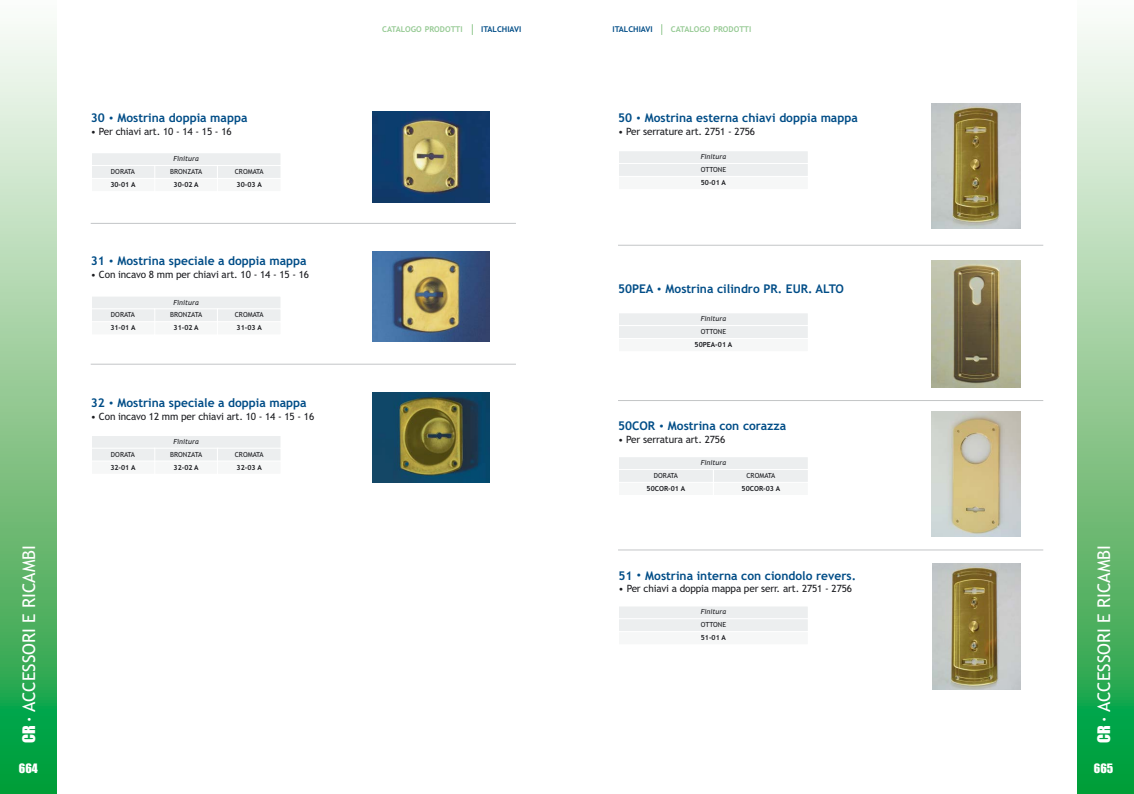
<style>
.page{position:relative;width:1134px;height:794px;background:#fff}
.page>*{position:absolute;margin:0;border:0;box-sizing:border-box;transform-origin:0 0}
.t1{font:17.5px "Trebuchet MS";color:#fff}
.t2{font:700 12px "Trebuchet MS";color:#004d87}
.t3{font:12px "Impact";color:#fff}
.t4{font:10px "Trebuchet MS";letter-spacing:-.015em;color:#1b1c20}
.t5{font:700 8px "Trebuchet MS";color:#96ca94}
.t6{font:700 8px "Trebuchet MS";color:#004d87}
.t7{font:7px "Trebuchet MS";color:#1b1c20}
.t8{font:700 7px "Trebuchet MS";color:#1b1c20}
.t9{font:italic 7px "Trebuchet MS";color:#1b1c20}
.s1{font-family:"Impact";font-size:16px}
.s2{font-weight:400;font-size:10.5px}
</style>
<div class="page">
<div style="left:619px;top:313px;width:189px;height:12px;background:#eceeef"></div>
<div style="left:619px;top:326px;width:189px;height:12px;background:#eceeef"></div>
<div style="left:619px;top:339px;width:189px;height:12px;background:#f6f7f7"></div>
<img style="left:932px;top:411px;width:89px;height:125px">
<img style="left:932px;top:260px;width:88px;height:128px">
<div style="left:619px;top:457px;width:189px;height:12px;background:#eceeef"></div>
<div style="left:619px;top:470px;width:94px;height:12px;background:#eceeef"></div>
<div style="left:619px;top:483px;width:94px;height:12px;background:#f6f7f7"></div>
<div style="left:714px;top:470px;width:94px;height:12px;background:#eceeef"></div>
<div style="left:714px;top:483px;width:94px;height:12px;background:#f6f7f7"></div>
<img style="left:932px;top:564px;width:88px;height:126px">
<div style="left:619px;top:606px;width:189px;height:12px;background:#eceeef"></div>
<div style="left:619px;top:619px;width:189px;height:12px;background:#eceeef"></div>
<div style="left:619px;top:632px;width:189px;height:12px;background:#f6f7f7"></div>
<svg style="left:1077px;top:27px;width:57px;height:767px;background:#87c993"></svg>
<svg style="left:0;top:27px;width:57px;height:767px;background:#87c993"></svg>
<hr style="left:618px;top:400px;width:425px;height:1px;background:#c3c5c7">
<hr style="left:618px;top:245px;width:425px;height:1px;background:#c3c5c7">
<hr style="left:618px;top:549px;width:425px;height:1px;background:#c3c5c7">
<img style="left:372px;top:112px;width:117px;height:90px">
<div style="left:92px;top:153px;width:188px;height:12px;background:#eceeef"></div>
<div style="left:155px;top:166px;width:62px;height:12px;background:#eceeef"></div>
<div style="left:155px;top:179px;width:62px;height:12px;background:#f6f7f7"></div>
<div style="left:218px;top:166px;width:62px;height:12px;background:#eceeef"></div>
<div style="left:218px;top:179px;width:62px;height:12px;background:#f6f7f7"></div>
<div style="left:92px;top:166px;width:62px;height:12px;background:#eceeef"></div>
<div style="left:92px;top:179px;width:62px;height:12px;background:#f6f7f7"></div>
<img style="left:372px;top:251px;width:117px;height:90px">
<div style="left:92px;top:296px;width:188px;height:13px;background:#eceeef"></div>
<div style="left:91px;top:295px;width:190px;height:15px;border:1px solid #fff"></div>
<div style="left:155px;top:309px;width:62px;height:12px;background:#eceeef"></div>
<div style="left:154px;top:308px;width:64px;height:14px;border:1px solid #fff"></div>
<div style="left:155px;top:322px;width:62px;height:12px;background:#f6f7f7"></div>
<div style="left:218px;top:309px;width:62px;height:12px;background:#eceeef"></div>
<div style="left:217px;top:308px;width:64px;height:14px;border:1px solid #fff"></div>
<div style="left:218px;top:322px;width:62px;height:12px;background:#f6f7f7"></div>
<div style="left:92px;top:309px;width:62px;height:12px;background:#eceeef"></div>
<div style="left:91px;top:308px;width:64px;height:14px;border:1px solid #fff"></div>
<div style="left:92px;top:322px;width:62px;height:12px;background:#f6f7f7"></div>
<img style="left:372px;top:392px;width:117px;height:91px">
<div style="left:92px;top:436px;width:188px;height:12px;background:#eceeef"></div>
<div style="left:155px;top:449px;width:62px;height:12px;background:#eceeef"></div>
<div style="left:155px;top:461px;width:62px;height:13px;background:#f6f7f7"></div>
<div style="left:218px;top:449px;width:62px;height:12px;background:#eceeef"></div>
<div style="left:218px;top:461px;width:62px;height:13px;background:#f6f7f7"></div>
<div style="left:92px;top:449px;width:62px;height:12px;background:#eceeef"></div>
<div style="left:92px;top:461px;width:62px;height:13px;background:#f6f7f7"></div>
<div style="left:619px;top:151px;width:189px;height:12px;background:#eceeef"></div>
<div style="left:619px;top:164px;width:189px;height:12px;background:#eceeef"></div>
<div style="left:619px;top:177px;width:189px;height:12px;background:#f6f7f7"></div>
<img style="left:932px;top:104px;width:88px;height:125px">
<hr style="left:91px;top:223px;width:425px;height:1px;background:#c3c5c7">
<hr style="left:91px;top:364px;width:425px;height:1px;background:#c3c5c7">
<h1 class="t1" style="left:22px;top:742px;width:199px;rotate:-90deg"><span class="s1">CR</span> <sup>•</sup> ACCESSORI E RICAMBI</h1>
<p class="t3" style="left:19px;top:761px;width:21px">664</p>
<p class="t2" style="left:91px;top:113px;width:158px">30 <span class="s2">•</span> Mostrina doppia mappa</p>
<p class="t4" style="left:91px;top:128px;width:142px">• Per chiavi art. 10 - 14 - 15 - 16</p>
<p class="t9" style="left:173px;top:155px;width:27px">Finitura</p>
<p class="t7" style="left:170px;top:169px;width:34px">BRONZATA</p>
<p class="t8" style="left:174px;top:182px;width:27px">30-02 A</p>
<p class="t7" style="left:111px;top:169px;width:26px">DORATA</p>
<p class="t8" style="left:110px;top:182px;width:27px">30-01 A</p>
<p class="t7" style="left:235px;top:169px;width:30px">CROMATA</p>
<p class="t8" style="left:237px;top:182px;width:27px">30-03 A</p>
<p class="t2" style="left:91px;top:256px;width:217px">31 <span class="s2">•</span> Mostrina speciale a doppia mappa</p>
<p class="t4" style="left:91px;top:270px;width:220px">• Con incavo 8 mm per chiavi art. 10 - 14 - 15 - 16</p>
<p class="t9" style="left:173px;top:298px;width:27px">Finitura</p>
<p class="t7" style="left:170px;top:312px;width:34px">BRONZATA</p>
<p class="t8" style="left:174px;top:325px;width:27px">31-02 A</p>
<p class="t7" style="left:111px;top:312px;width:26px">DORATA</p>
<p class="t8" style="left:110px;top:325px;width:27px">31-01 A</p>
<p class="t7" style="left:235px;top:312px;width:30px">CROMATA</p>
<p class="t8" style="left:237px;top:325px;width:27px">31-03 A</p>
<p class="t2" style="left:91px;top:398px;width:217px">32 <span class="s2">•</span> Mostrina speciale a doppia mappa</p>
<p class="t4" style="left:91px;top:412px;width:225px">• Con incavo 12 mm per chiavi art. 10 - 14 - 15 - 16</p>
<p class="t9" style="left:173px;top:437px;width:27px">Finitura</p>
<p class="t7" style="left:170px;top:451px;width:34px">BRONZATA</p>
<p class="t8" style="left:174px;top:464px;width:27px">32-02 A</p>
<p class="t7" style="left:111px;top:451px;width:26px">DORATA</p>
<p class="t8" style="left:110px;top:464px;width:27px">32-01 A</p>
<p class="t7" style="left:235px;top:451px;width:30px">CROMATA</p>
<p class="t8" style="left:237px;top:464px;width:27px">32-03 A</p>
<p class="t5" style="left:382px;top:26px;width:82px">CATALOGO PRODOTTI</p>
<p class="t6" style="left:481px;top:26px;width:42px">ITALCHIAVI</p>
<p class="t6" style="left:612px;top:26px;width:42px">ITALCHIAVI</p>
<p class="t5" style="left:671px;top:26px;width:82px">CATALOGO PRODOTTI</p>
<p class="t2" style="left:618px;top:113px;width:241px">50 <span class="s2">•</span> Mostrina esterna chiavi doppia mappa</p>
<p class="t4" style="left:618px;top:128px;width:139px">• Per serrature art. 2751 - 2756</p>
<p class="t9" style="left:701px;top:153px;width:27px">Finitura</p>
<p class="t7" style="left:701px;top:167px;width:27px">OTTONE</p>
<p class="t8" style="left:701px;top:180px;width:27px">50-01 A</p>
<p class="t2" style="left:618px;top:284px;width:227px">50PEA <span class="s2">•</span> Mostrina cilindro PR. EUR. ALTO</p>
<p class="t9" style="left:701px;top:315px;width:27px">Finitura</p>
<p class="t7" style="left:701px;top:329px;width:27px">OTTONE</p>
<p class="t8" style="left:695px;top:342px;width:39px">50PEA-01 A</p>
<p class="t2" style="left:618px;top:421px;width:170px">50COR <span class="s2">•</span> Mostrina con corazza</p>
<p class="t4" style="left:618px;top:436px;width:109px">• Per serratura art. 2756</p>
<p class="t9" style="left:701px;top:458px;width:27px">Finitura</p>
<p class="t7" style="left:654px;top:473px;width:26px">DORATA</p>
<p class="t8" style="left:647px;top:485px;width:40px">50COR-01 A</p>
<p class="t7" style="left:746px;top:473px;width:30px">CROMATA</p>
<p class="t8" style="left:742px;top:485px;width:40px">50COR-03 A</p>
<p class="t2" style="left:618px;top:570px;width:239px">51 <span class="s2">•</span> Mostrina interna con ciondolo revers.</p>
<p class="t4" style="left:618px;top:585px;width:235px">• Per chiavi a doppia mappa per serr. art. 2751 - 2756</p>
<p class="t9" style="left:701px;top:608px;width:27px">Finitura</p>
<p class="t7" style="left:701px;top:622px;width:27px">OTTONE</p>
<p class="t8" style="left:701px;top:635px;width:27px">51-01 A</p>
<h1 class="t1" style="left:1097px;top:742px;width:199px;rotate:-90deg"><span class="s1">CR</span> <sup>•</sup> ACCESSORI E RICAMBI</h1>
<p class="t3" style="left:1094px;top:761px;width:21px">665</p>
</div>
